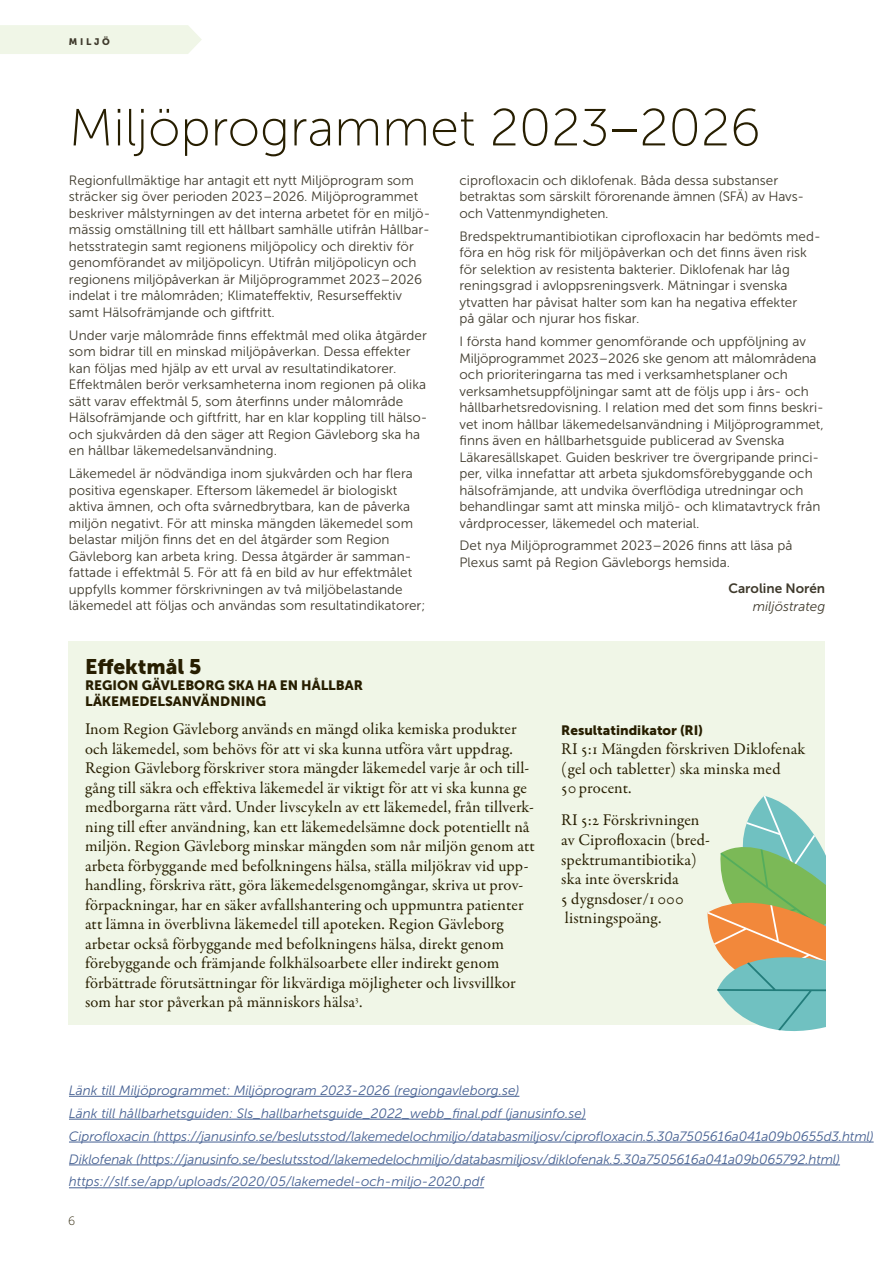
<style>
.page{position:relative;width:893px;height:1263px;background:#fff}
.page>*{position:absolute;margin:0;border:0;box-sizing:border-box;transform-origin:0 0}
.H1__Rubrik_38{font:52.2px "Museo Sans 100";color:#271e00}
.H2_Rubrik{font:21px "Museo Sans 900";color:#271e00}
.P_Bröd_första{font:16.5px/19.5px "Garamond Premr Pro";letter-spacing:.01em;color:#271e00}
.p__Bröd_9_11{font:13.5px/16.5px "Museo Sans 300";color:#3f3a2c}
.p__Referenser_9_11{font:italic 13.5px "Museo Sans 300";letter-spacing:-.01em;color:#456092}
.H3_Rubrik{font:13.5px/16.2px "Museo Sans 900";color:#271e00}
.H4_Rubrik{font:13.5px "Museo Sans 900";color:#271e00}
.p__Namn{font:13.5px "Museo Sans 700";color:#3f3a2c}
.p__titel{font:italic 13.5px "Museo Sans 300";color:#3f3a2c}
.t1{font:12px "Museo Sans 100";color:#271e00}
.t2{font:9.45px "Museo Sans 900";letter-spacing:.285em;color:#3f3a2c}
</style>
<div class="page">
<div style="left:0;top:25px;width:202px;height:29px;background:#f0f6e7"></div>
<div style="left:68px;top:641px;width:757px;height:383px;background:#f0f6e7"></div>
<svg style="left:707px;top:796px;width:118px;height:236px"></svg>
<hr style="left:69px;top:1096px;width:450px;height:1px;background:#456092">
<hr style="left:69px;top:1119px;width:517px;height:1px;background:#456092">
<hr style="left:69px;top:1142px;width:805px;height:1px;background:#456092">
<hr style="left:69px;top:1164px;width:771px;height:1px;background:#456092">
<hr style="left:69px;top:1187px;width:415px;height:1px;background:#456092">
<p class="t2" style="left:69px;top:36px;width:43px">miljö</p>
<h1 class="H1__Rubrik_38" style="left:69px;top:100px;width:693px">Miljöprogrammet 2023 – 2026</h1>
<p class="p__Bröd_9_11" style="left:69px;top:172px;width:363px">Regionfullmäktige har antagit ett nytt Miljöprogram som sträcker sig över perioden 2023 – 2026. Miljöprogrammet beskriver målstyrningen av det interna arbetet för en miljö&shy;mässig omställning till ett hållbart samhälle utifrån Hållbar&shy;hetsstrategin samt regionens miljöpolicy och direktiv för genomförandet av miljöpolicyn. Utifrån miljöpolicyn och regionens miljöpåverkan är Miljöprogrammet 2023 – 2026 indelat i tre målområden; Klimateffektiv, Resurseffektiv samt Hälsofrämjande och giftfritt.</p>
<p class="p__Bröd_9_11" style="left:69px;top:327px;width:360px">Under varje målområde finns effektmål med olika åtgärder som bidrar till en minskad miljöpåverkan. Dessa effekter kan följas med hjälp av ett urval av resultatindikatorer.<br>Effektmålen berör verksamheterna inom regionen på olika sätt varav effektmål 5, som återfinns under målområde Hälsofrämjande och giftfritt, har en klar koppling till hälso&shy;och sjukvården då den säger att Region Gävleborg ska ha en hållbar läkemedelsanvändning.</p>
<p class="p__Bröd_9_11" style="left:69px;top:465px;width:358px">Läkemedel är nödvändiga inom sjukvården och har flera positiva egenskaper. Eftersom läkemedel är biologiskt aktiva ämnen, och ofta svårnedbrytbara, kan de påverka miljön negativt. För att minska mängden läkemedel som belastar miljön finns det en del åtgärder som Region Gävleborg kan arbeta kring. Dessa åtgärder är samman&shy;fattade i effektmål 5. För att få en bild av hur effektmålet uppfylls kommer förskrivningen av två miljöbelastande läkemedel att följas och användas som resultatindikatorer;</p>
<p class="p__Bröd_9_11" style="left:460px;top:172px;width:346px">ciprofloxacin och diklofenak. Båda dessa substanser betraktas som särskilt förorenande ämnen (SFÄ) av Havs&shy;och Vattenmyndigheten.</p>
<p class="p__Bröd_9_11" style="left:460px;top:228px;width:363px">Bredspektrumantibiotikan ciprofloxacin har bedömts med&shy;föra en hög risk för miljöpåverkan och det finns även risk för selektion av resistenta bakterier. Diklofenak har låg reningsgrad i avloppsreningsverk. Mätningar i svenska ytvatten har påvisat halter som kan ha negativa effekter<br>på gälar och njurar hos fiskar.</p>
<p class="p__Bröd_9_11" style="left:460px;top:333px;width:366px">I första hand kommer genomförande och uppföljning av Miljöprogrammet 2023 – 2026 ske genom att målområdena och prioriteringarna tas med i verksamhetsplaner och verksamhetsuppföljningar samt att de följs upp i års- och hållbarhetsredovisning. I relation med det som finns beskri&shy;vet inom hållbar läkemedelsanvändning i Miljöprogrammet, finns även en hållbarhetsguide publicerad av Svenska Läkaresällskapet. Guiden beskriver tre övergripande princi&shy;per, vilka innefattar att arbeta sjukdomsförebyggande och hälsofrämjande, att undvika överflödiga utredningar och behandlingar samt att minska miljö- och klimatavtryck från vårdprocesser, läkemedel och material.</p>
<p class="p__Bröd_9_11" style="left:460px;top:538px;width:334px">Det nya Miljöprogrammet 2023 – 2026 finns att läsa på<br>Plexus samt på Region Gävleborgs hemsida.</p>
<p class="p__Namn" style="left:728px;top:581px;width:98px">Caroline Norén</p>
<p class="p__titel" style="left:753px;top:599px;width:74px">miljöstrateg</p>
<h2 class="H2_Rubrik" style="left:85px;top:654px;width:118px">Effektmål 5</h2>
<h3 class="H3_Rubrik" style="left:85px;top:677px;width:279px">REGION GÄVLEBORG SKA HA EN HÅLLBAR<br>LÄKEMEDELSANVÄNDNING</h3>
<p class="P_Bröd_första" style="left:85px;top:720px;width:451px">Inom Region Gävleborg används en mängd olika kemiska produkter och läkemedel, som behövs för att vi ska kunna utföra vårt uppdrag.<br>Region Gävleborg förskriver stora mängder läkemedel varje år och till&shy;gång till säkra och effektiva läkemedel är viktigt för att vi ska kunna ge medborgarna rätt vård. Under livscykeln av ett läkemedel, från tillverk&shy;ning till efter användning, kan ett läkemedelsämne dock potentiellt nå miljön. Region Gävleborg minskar mängden som når miljön genom att arbeta förbyggande med befolkningens hälsa, ställa miljökrav vid upp&shy;handling, förskriva rätt, göra läkemedelsgenomgångar, skriva ut prov&shy;förpackningar, har en säker avfallshantering och uppmuntra patienter att lämna in överblivna läkemedel till apoteken. Region Gävleborg arbetar också förbyggande med befolkningens hälsa, direkt genom förebyggande och främjande folkhälsoarbete eller indirekt genom förbättrade förutsättningar för likvärdiga möjligheter och livsvillkor som har stor påverkan på människors hälsa<sup>3</sup>.</p>
<h4 class="H4_Rubrik" style="left:561px;top:722px;width:143px">Resultatindikator (RI)</h4>
<p class="P_Bröd_första" style="left:561px;top:740px;width:246px">RI 5:1 Mängden förskriven Diklofenak (gel och tabletter) ska minska med<br>50 procent.</p>
<p class="P_Bröd_första" style="left:561px;top:811px;width:150px">RI 5:2 Förskrivningen av Ciprofloxacin (bred&shy;spektrumantibiotika) ska inte överskrida<br>5 dygnsdoser/1 000 listningspoäng.</p>
<p class="p__Referenser_9_11" style="left:69px;top:1083px;width:452px">Länk till Miljöprogrammet: Miljöprogram 2023-2026 (regiongavleborg.se)</p>
<p class="p__Referenser_9_11" style="left:69px;top:1106px;width:518px">Länk till hållbarhetsguiden: Sls_hallbarhetsguide_2022_webb_final.pdf (janusinfo.se)</p>
<p class="p__Referenser_9_11" style="left:69px;top:1129px;width:806px">Ciprofloxacin (https://janusinfo.se/beslutsstod/lakemedelochmiljo/databasmiljosv/ciprofloxacin.5.30a7505616a041a09b0655d3.html)</p>
<p class="p__Referenser_9_11" style="left:69px;top:1152px;width:773px">Diklofenak (https://janusinfo.se/beslutsstod/lakemedelochmiljo/databasmiljosv/diklofenak.5.30a7505616a041a09b065792.html)</p>
<p class="p__Referenser_9_11" style="left:69px;top:1174px;width:417px">https://slf.se/app/uploads/2020/05/lakemedel-och-miljo-2020.pdf</p>
<p class="t1" style="left:68px;top:1214px;width:9px">6</p>
</div>
